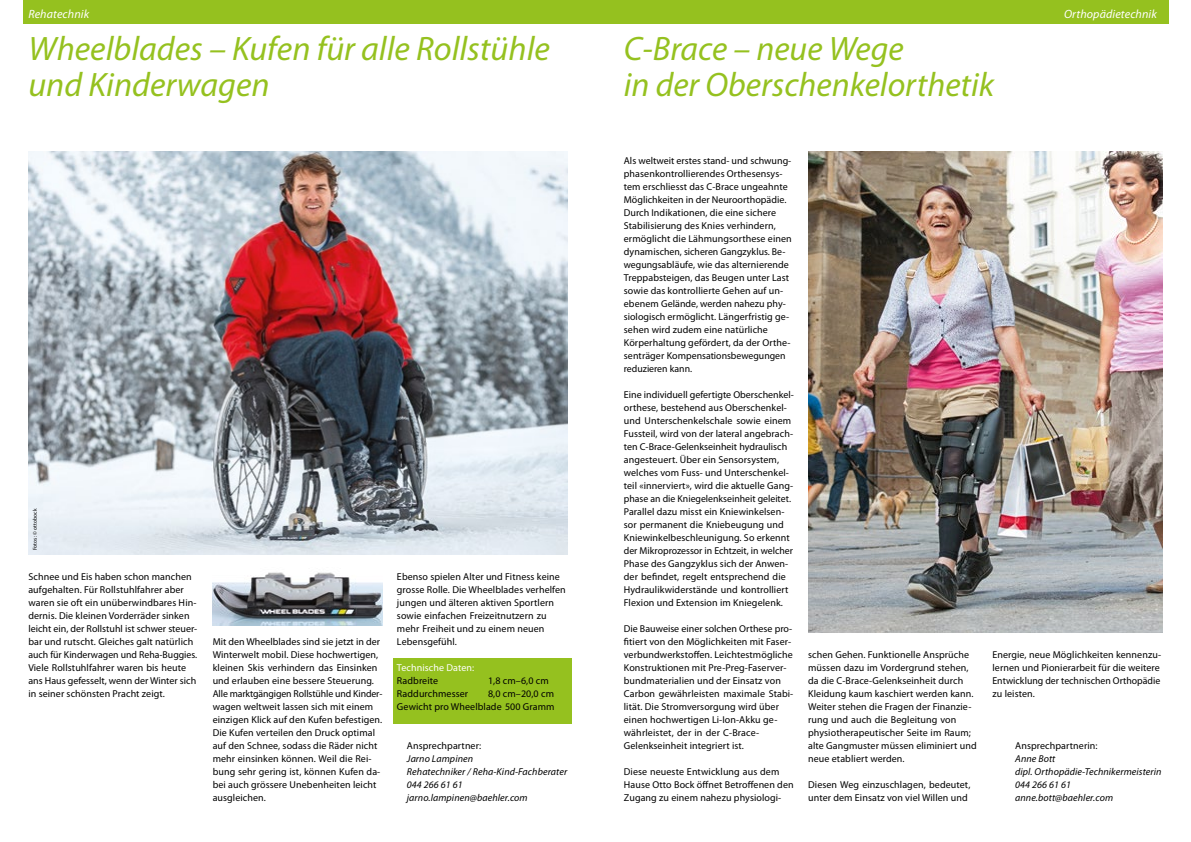
<style>
.page{position:relative;width:1191px;height:842px;background:#fff}
.page>*{position:absolute;margin:0;border:0;box-sizing:border-box;transform-origin:0 0}
.t1{font:italic 34px/36px "Myriad Pro";color:#95c11f}
.t2{font:italic 12px "Myriad Pro";letter-spacing:.01em;color:#fff}
.t3{font:10px/13px "Myriad Pro";letter-spacing:.01em;color:#000}
.t4{font:italic 10px/13px "Myriad Pro";letter-spacing:.01em;color:#000}
.t5{font:10px "Myriad Pro";letter-spacing:.01em;color:#fff}
.t6{font:5.5px "Myriad Pro";letter-spacing:.01em;color:#000}
</style>
<div class="page">
<div style="left:393px;top:658px;width:178px;height:65px;background:#95c11f"></div>
<img style="left:28px;top:151px;width:539px;height:403px">
<div style="left:23px;top:0;width:1145px;height:23px;background:#95c11f"></div>
<img style="left:213px;top:572px;width:170px;height:53px">
<img style="left:808px;top:151px;width:354px;height:481px">
<p class="t2" style="left:28px;top:7px;width:62px">Rehatechnik</p>
<h1 class="t1" style="left:28px;top:31px;width:523px">Wheelblades – Kufen für alle Rollstühle und Kinderwagen</h1>
<p class="t6" style="left:32px;top:550px;width:43px;rotate:-90deg">Fotos: © ottobock</p>
<p class="t3" style="left:28px;top:570px;width:170px">Schnee und Eis haben schon manchen aufgehalten. Für Rollstuhlfahrer aber waren sie oft ein unüberwindbares Hin&shy;dernis. Die kleinen Vorderräder sinken leicht ein, der Rollstuhl ist schwer steuer&shy;bar und rutscht. Gleiches galt natürlich auch für Kinderwagen und Reha-Buggies.<br>Viele Rollstuhlfahrer waren bis heute ans Haus gefesselt, wenn der Winter sich in seiner schönsten Pracht zeigt.</p>
<p class="t3" style="left:213px;top:635px;width:171px">Mit den Wheelblades sind sie jetzt in der Winterwelt mobil. Diese hochwertigen, kleinen Skis verhindern das Einsinken und erlauben eine bessere Steuerung.<br>Alle marktgängigen Rollstühle und Kinder&shy;wagen weltweit lassen sich mit einem einzigen Klick auf den Kufen befestigen.<br>Die Kufen verteilen den Druck optimal auf den Schnee, sodass die Räder nicht mehr einsinken können. Weil die Rei&shy;bung sehr gering ist, können Kufen da&shy;bei auch grössere Unebenheiten leicht ausgleichen.</p>
<p class="t3" style="left:397px;top:570px;width:170px">Ebenso spielen Alter und Fitness keine grosse Rolle. Die Wheelblades verhelfen jungen und älteren aktiven Sportlern sowie einfachen Freizeitnutzern zu mehr Freiheit und zu einem neuen Lebensgefühl.</p>
<p class="t5" style="left:397px;top:662px;width:79px">Technische Daten:</p>
<p class="t3" style="left:397px;top:674px;width:43px">Radbreite</p>
<p class="t3" style="left:488px;top:674px;width:62px">1,8 cm–6,0 cm</p>
<p class="t3" style="left:397px;top:687px;width:73px">Raddurchmesser</p>
<p class="t3" style="left:397px;top:687px;width:159px;text-align:right">8,0 cm–20,0 cm<br>Gewicht pro Wheelblade 500 Gramm</p>
<p class="t3" style="left:407px;top:739px;width:76px">Ansprechpartner:</p>
<p class="t4" style="left:407px;top:752px;width:162px">Jarno Lampinen<br>Rehatechniker / Reha-Kind-Fachberater<br>044 266 61 61 jarno.lampinen@baehler.com</p>
<h1 class="t1" style="left:624px;top:31px;width:372px">C-Brace – neue Wege<br>in der Oberschenkelorthetik</h1>
<p class="t2" style="left:1064px;top:7px;width:94px">Orthopädietechnik</p>
<p class="t3" style="left:624px;top:154px;width:169px">Als weltweit erstes stand- und schwung&shy;phasenkontrollierendes Orthesensys&shy;tem erschliesst das C-Brace ungeahnte Möglichkeiten in der Neuroorthopädie.<br>Durch Indikationen, die eine sichere Stabilisierung des Knies verhindern, ermöglicht die Lähmungsorthese einen dynamischen, sicheren Gangzyklus. Be&shy;wegungsabläufe, wie das alternierende Treppabsteigen, das Beugen unter Last sowie das kontrollierte Gehen auf un&shy;ebenem Gelände, werden nahezu phy&shy;siologisch ermöglicht. Längerfristig ge&shy;sehen wird zudem eine natürliche Körperhaltung gefördert, da der Orthe&shy;senträger Kompensationsbewegungen reduzieren kann.</p>
<p class="t3" style="left:624px;top:388px;width:172px">Eine individuell gefertigte Oberschenkel&shy;orthese, bestehend aus Oberschenkel&shy;und Unterschenkelschale sowie einem Fussteil, wird von der lateral angebrach&shy;ten C-Brace-Gelenkseinheit hydraulisch angesteuert. Über ein Sensorsystem, welches vom Fuss- und Unterschenkel&shy;teil «innerviert», wird die aktuelle Gang&shy;phase an die Kniegelenkseinheit geleitet.<br>Parallel dazu misst ein Kniewinkelsen&shy;sor permanent die Kniebeugung und Kniewinkelbeschleunigung. So erkennt der Mikroprozessor in Echtzeit, in welcher Phase des Gangzyklus sich der Anwen&shy;der befindet, regelt entsprechend die Hydraulikwiderstände und kontrolliert Flexion und Extension im Kniegelenk.</p>
<p class="t3" style="left:624px;top:622px;width:171px">Die Bauweise einer solchen Orthese pro&shy;fitiert von den Möglichkeiten mit Faser&shy;verbundwerkstoffen. Leichtestmögliche Konstruktionen mit Pre-Preg-Faserver&shy;bundmaterialien und der Einsatz von Carbon gewährleisten maximale Stabi&shy;lität. Die Stromversorgung wird über einen hochwertigen Li-Ion-Akku ge&shy;währleistet, der in der C-Brace-Gelenkseinheit integriert ist.</p>
<p class="t3" style="left:624px;top:765px;width:171px">Diese neueste Entwicklung aus dem<br>Hause Otto Bock öffnet Betroffenen den<br>Zugang zu einem nahezu physiologi-</p>
<p class="t3" style="left:808px;top:648px;width:170px">schen Gehen. Funktionelle Ansprüche müssen dazu im Vordergrund stehen, da die C-Brace-Gelenkseinheit durch Kleidung kaum kaschiert werden kann.<br>Weiter stehen die Fragen der Finanzie&shy;rung und auch die Begleitung von physiotherapeutischer Seite im Raum; alte Gangmuster müssen eliminiert und neue etabliert werden.</p>
<p class="t3" style="left:808px;top:778px;width:164px">Diesen Weg einzuschlagen, bedeutet, unter dem Einsatz von viel Willen und</p>
<p class="t3" style="left:992px;top:648px;width:170px;text-align:justify">Energie, neue Möglichkeiten kennenzu&shy;lernen und Pionierarbeit für die weitere Entwicklung der technischen Orthopädie zu leisten.</p>
<p class="t3" style="left:1015px;top:739px;width:84px">Ansprechpartnerin:</p>
<p class="t4" style="left:1015px;top:752px;width:148px">Anne Bott<br>dipl. Orthopädie-Technikermeisterin<br>044 266 61 61 anne.bott@baehler.com</p>
</div>
